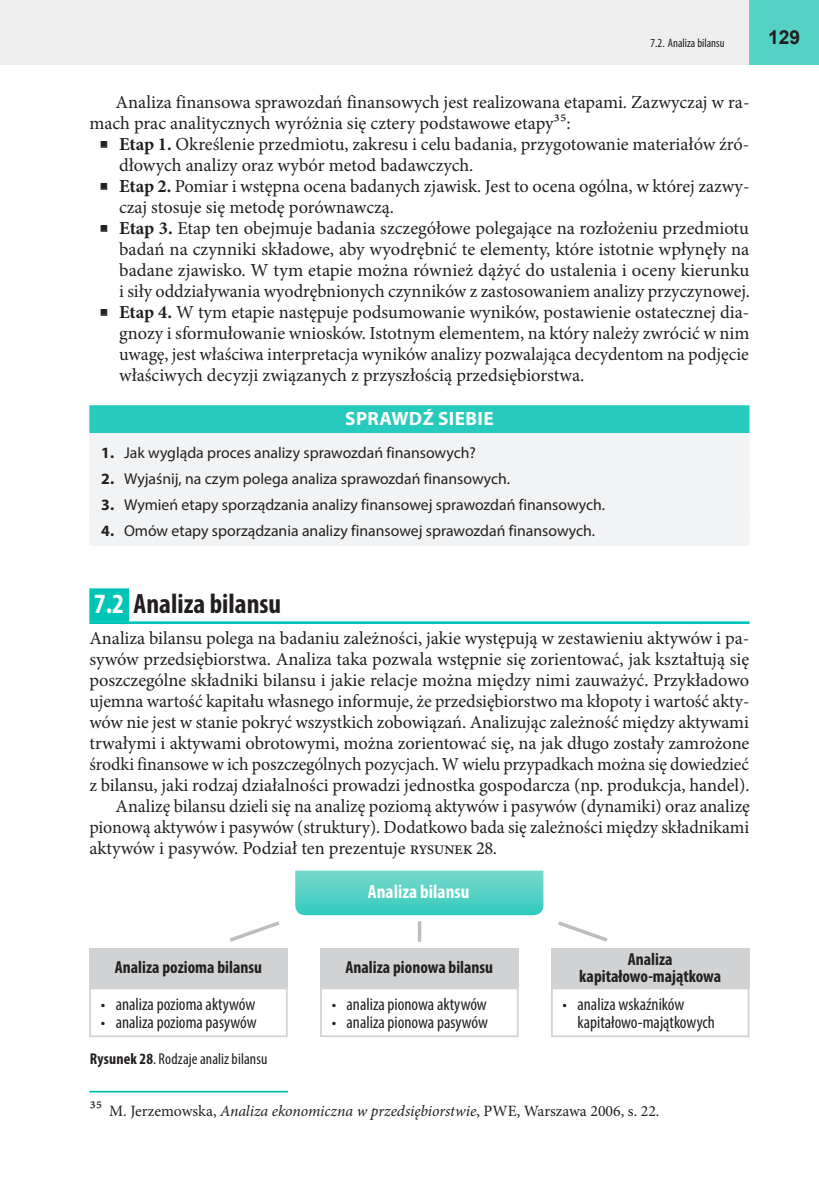
<style>
.page{position:relative;width:819px;height:1181px;background:#fff}
.page>*{position:absolute;margin:0;border:0;box-sizing:border-box;transform-origin:0 0}
.t1{font:700 condensed 28px "Myriad Pro";color:#231f20}
.t2{font:700 condensed 19.25px "Myriad Pro";color:#fff}
.t3{font:700 19.25px "Myriad Pro";letter-spacing:.02em;color:#fff}
.t4{font:700 19.25px "Arial";color:#231f20}
.t5{font:18.38px/21px "Minion Pro";color:#231f20}
.t6{font:condensed 17.5px/17.5px "Myriad Pro";color:#231f20}
.t7{font:700 condensed 17.5px/17.5px "Myriad Pro";color:#231f20;text-align:center}
.t8{font:15.75px "Myriad Pro";color:#231f20}
.t9{font:15.75px "Minion Pro";color:#231f20}
.t10{font:condensed 15.75px "Myriad Pro";letter-spacing:.005em;color:#231f20}
.t11{font:condensed 12.25px "Myriad Pro";color:#231f20}
.s1{font-size:19.25px}
.s2{font-weight:700}
.s3{color:#fff}
.s4{font-style:italic}
</style>
<div class="page">
<div style="left:89px;top:405px;width:660px;height:28px;background:#26cbbd"></div>
<div style="left:89px;top:433px;width:660px;height:35px;background:#f2f3f4"></div>
<div style="left:89px;top:459px;width:660px;height:35px;background:#f2f3f4"></div>
<div style="left:89px;top:485px;width:660px;height:35px;background:#f2f3f4"></div>
<div style="left:89px;top:511px;width:660px;height:35px;background:#f2f3f4"></div>
<div style="left:89px;top:588px;width:40px;height:33px;background:#00c4b5"></div>
<hr style="left:89px;top:621px;width:660px;height:3px;background:#00c4b5">
<div style="left:101px;top:141px;width:6px;height:7px;border:1px solid #231f20"></div>
<div style="left:101px;top:183px;width:6px;height:7px;border:1px solid #231f20"></div>
<div style="left:101px;top:225px;width:6px;height:7px;border:1px solid #231f20"></div>
<div style="left:101px;top:309px;width:6px;height:7px;border:1px solid #231f20"></div>
<hr style="left:89px;top:1090px;width:199px;height:2px;background:#00bdad">
<svg style="left:558px;top:921px;width:50px;height:21px"></svg>
<svg style="left:230px;top:921px;width:50px;height:21px"></svg>
<div style="left:89px;top:987px;width:199px;height:50px;border:2px solid #d1d2d4"></div>
<div style="left:320px;top:987px;width:198px;height:50px;border:2px solid #d1d2d4"></div>
<div style="left:551px;top:987px;width:198px;height:50px;border:2px solid #d1d2d4"></div>
<svg style="left:295px;top:870px;width:248px;height:45px;background:#58d2c6"></svg>
<div style="left:551px;top:948px;width:198px;height:39px;background:#d1d2d4"></div>
<div style="left:89px;top:948px;width:199px;height:39px;background:#d1d2d4"></div>
<div style="left:320px;top:948px;width:198px;height:39px;background:#d1d2d4"></div>
<hr style="left:418px;top:921px;width:3px;height:20px;background:#bcbdc0">
<div style="left:0;top:0;width:749px;height:64px;background:#eeeeef"></div>
<div style="left:749px;top:0;width:70px;height:64px;background:#56d1c5"></div>
<svg style="left:101px;top:141px;width:6px;height:6px"></svg>
<svg style="left:101px;top:183px;width:6px;height:6px"></svg>
<svg style="left:101px;top:225px;width:6px;height:6px"></svg>
<svg style="left:101px;top:309px;width:6px;height:6px"></svg>
<p class="t11" style="left:650px;top:35px;width:76px">7.2. Analiza bilansu</p>
<p class="t4" style="left:768px;top:24px;width:34px">129</p>
<p class="t5" style="left:89px;top:91px;width:661px;text-indent:26px">Analiza finansowa sprawozdań finansowych jest realizowana etapami. Zazwyczaj w ra&shy;mach prac analitycznych wyróżnia się cztery podstawowe etapy<span class="s1">35</span>:</p>
<p class="t5" style="left:119px;top:133px;width:632px"><span class="s2">Etap 1.</span> Określenie przedmiotu, zakresu i celu badania, przygotowanie materiałów źró&shy;dłowych analizy oraz wybór metod badawczych.<br><span class="s2">Etap 2.</span> Pomiar i wstępna ocena badanych zjawisk. Jest to ocena ogólna, w której zazwy&shy;czaj stosuje się metodę porównawczą.<br><span class="s2">Etap 3.</span> Etap ten obejmuje badania szczegółowe polegające na rozłożeniu przedmiotu badań na czynniki składowe, aby wyodrębnić te elementy, które istotnie wpłynęły na badane zjawisko. W tym etapie można również dążyć do ustalenia i oceny kierunku i siły oddziaływania wyodrębnionych czynników z zastosowaniem analizy przyczynowej.<br><span class="s2">Etap 4.</span> W tym etapie następuje podsumowanie wyników, postawienie ostatecznej dia&shy;gnozy i sformułowanie wniosków. Istotnym elementem, na który należy zwrócić w nim uwagę, jest właściwa interpretacja wyników analizy pozwalająca decydentom na podjęcie właściwych decyzji związanych z przyszłością przedsiębiorstwa.</p>
<p class="t3" style="left:345px;top:406px;width:150px">SPRAWDŹ SIEBIE</p>
<p class="t8" style="left:101px;top:443px;width:376px"><span class="s2">1.</span> Jak wygląda proces analizy sprawozdań finansowych?</p>
<p class="t8" style="left:101px;top:469px;width:410px"><span class="s2">2.</span> Wyjaśnij, na czym polega analiza sprawozdań finansowych.</p>
<p class="t8" style="left:101px;top:495px;width:505px"><span class="s2">3.</span> Wymień etapy sporządzania analizy finansowej sprawozdań finansowych.</p>
<p class="t8" style="left:101px;top:521px;width:495px"><span class="s2">4.</span> Omów etapy sporządzania analizy finansowej sprawozdań finansowych.</p>
<h1 class="t1" style="left:94px;top:586px;width:189px"><span class="s3">7.2</span> Analiza bilansu</h1>
<p class="t5" style="left:89px;top:628px;width:661px">Analiza bilansu polega na badaniu zależności, jakie występują w zestawieniu aktywów i pa-</p>
<p class="t5" style="left:89px;top:649px;width:661px">sywów przedsiębiorstwa. Analiza taka pozwala wstępnie się zorientować, jak kształtują się</p>
<p class="t5" style="left:89px;top:670px;width:661px">poszczególne składniki bilansu i jakie relacje można między nimi zauważyć. Przykładowo</p>
<p class="t5" style="left:89px;top:691px;width:661px">ujemna wartość kapitału własnego informuje, że przedsiębiorstwo ma kłopoty i wartość akty-</p>
<p class="t5" style="left:89px;top:712px;width:661px">wów nie jest w stanie pokryć wszystkich zobowiązań. Analizując zależność między aktywami</p>
<p class="t5" style="left:89px;top:733px;width:661px">trwałymi i aktywami obrotowymi, można zorientować się, na jak długo zostały zamrożone</p>
<p class="t5" style="left:89px;top:754px;width:661px">środki finansowe w ich poszczególnych pozycjach. W wielu przypadkach można się dowiedzieć</p>
<p class="t5" style="left:89px;top:775px;width:661px">z bilansu, jaki rodzaj działalności prowadzi jednostka gospodarcza (np. produkcja, handel).</p>
<p class="t5" style="left:116px;top:796px;width:635px">Analizę bilansu dzieli się na analizę poziomą aktywów i pasywów (dynamiki) oraz analizę</p>
<p class="t5" style="left:89px;top:817px;width:661px">pionową aktywów i pasywów (struktury). Dodatkowo bada się zależności między składnikami</p>
<p class="t5" style="left:89px;top:838px;width:409px">aktywów i pasywów. Podział ten prezentuje rysunek 28.</p>
<p class="t2" style="left:368px;top:880px;width:103px">Analiza bilansu</p>
<p class="t7" style="left:115px;top:958px;width:149px">Analiza pozioma bilansu</p>
<p class="t7" style="left:345px;top:958px;width:149px">Analiza pionowa bilansu</p>
<p class="t6" style="left:101px;top:995px;width:156px">• analiza pozioma aktywów</p>
<p class="t6" style="left:101px;top:1013px;width:157px">• analiza pozioma pasywów</p>
<p class="t6" style="left:332px;top:995px;width:157px">• analiza pionowa aktywów</p>
<p class="t6" style="left:332px;top:1013px;width:158px">• analiza pionowa pasywów</p>
<p class="t7" style="left:579px;top:949px;width:143px">Analiza kapitałowo-majątkowa</p>
<p class="t6" style="left:577px;top:995px;width:139px;text-indent:-15px">• analiza wskaźników kapitałowo-majątkowych</p>
<p class="t10" style="left:90px;top:1049px;width:179px"><span class="s2">Rysunek 28</span>. Rodzaje analiz bilansu</p>
<p class="t9" style="left:89px;top:1101px;width:571px"><span class="s1">35</span> M. Jerzemowska, <span class="s4">Analiza ekonomiczna w przedsiębiorstwie</span>, PWE, Warszawa 2006, s. 22.</p>
</div>
